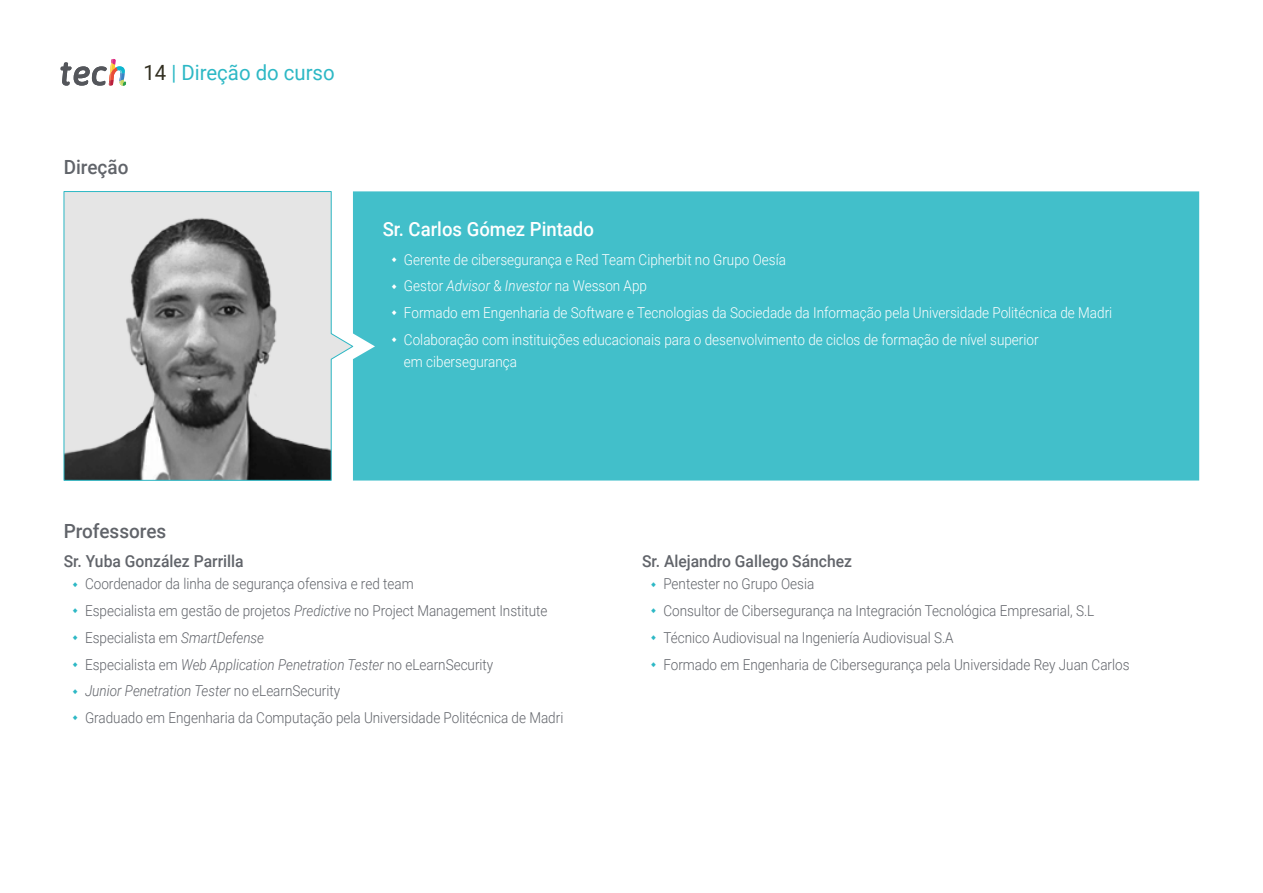
<style>
.page{position:relative;width:1263px;height:893px;background:#fff}
.page>*{position:absolute;margin:0;border:0;box-sizing:border-box;transform-origin:0 0}
.t1{font:21px "Roboto";color:#2db8c5}
.t2{font:500 19.5px "Roboto";color:#fff;scale:.95 1}
.t3{font:500 19.5px "Roboto";color:#61646a}
.t4{font:500 16.5px "Roboto";color:#61646a;scale:.95 1}
.t5{font:300 15px/26.7px "Roboto";color:#61646a;scale:.9 1}
.t6{font:300 15px/26.7px "Roboto";color:#fff;scale:.9 1}
.s1{color:#312e20}
.s2{font-style:italic}
</style>
<div class="page">
<div style="left:353px;top:191px;width:846px;height:290px;background:#42bfca"></div>
<svg style="left:64px;top:191px;width:289px;height:290px;background:#b1b2b2"></svg>
<svg style="left:61px;top:59px;width:65px;height:27px"></svg>
<svg style="left:392px;top:257px;width:5px;height:5px"></svg>
<svg style="left:392px;top:284px;width:5px;height:5px"></svg>
<svg style="left:392px;top:310px;width:5px;height:5px"></svg>
<svg style="left:392px;top:337px;width:5px;height:5px"></svg>
<h1 class="t1" style="left:144px;top:57px;width:193px"><span class="s1">14</span> | Direção do curso</h1>
<h2 class="t3" style="left:64px;top:154px;width:66px">Direção</h2>
<h2 class="t2" style="left:383px;top:215px;width:224px">Sr. Carlos Gómez Pintado</h2>
<p class="t6" style="left:404px;top:245px;width:788px">Gerente de cibersegurança e Red Team Cipherbit no Grupo Oesía<br>Gestor <span class="s2">Advisor</span> &amp; <span class="s2">Investor</span> na Wesson App<br>Formado em Engenharia de Software e Tecnologias da Sociedade da Informação pela Universidade Politécnica de Madri Colaboração com instituições educacionais para o desenvolvimento de ciclos de formação de nível superior</p>
<p class="t6" style="left:404px;top:348px;width:127px">em cibersegurança</p>
<h2 class="t3" style="left:64px;top:517px;width:104px">Professores</h2>
<p class="t4" style="left:64px;top:550px;width:191px">Sr. Yuba González Parrilla</p>
<p class="t5" style="left:85px;top:570px;width:533px">Coordenador da linha de segurança ofensiva e red team<br>Especialista em gestão de projetos <span class="s2">Predictive</span> no Project Management Institute Especialista em <span class="s2">SmartDefense<br></span>Especialista em <span class="s2">Web Application Penetration Tester</span> no eLearnSecurity<br><span class="s2">Junior Penetration Tester</span> no eLearnSecurity<br>Graduado em Engenharia da Computação pela Universidade Politécnica de Madri</p>
<p class="t4" style="left:642px;top:550px;width:222px">Sr. Alejandro Gallego Sánchez</p>
<p class="t5" style="left:663px;top:570px;width:519px">Pentester no Grupo Oesia<br>Consultor de Cibersegurança na Integración Tecnológica Empresarial, S.L Técnico Audiovisual na Ingeniería Audiovisual S.A<br>Formado em Engenharia de Cibersegurança pela Universidade Rey Juan Carlos</p>
</div>
